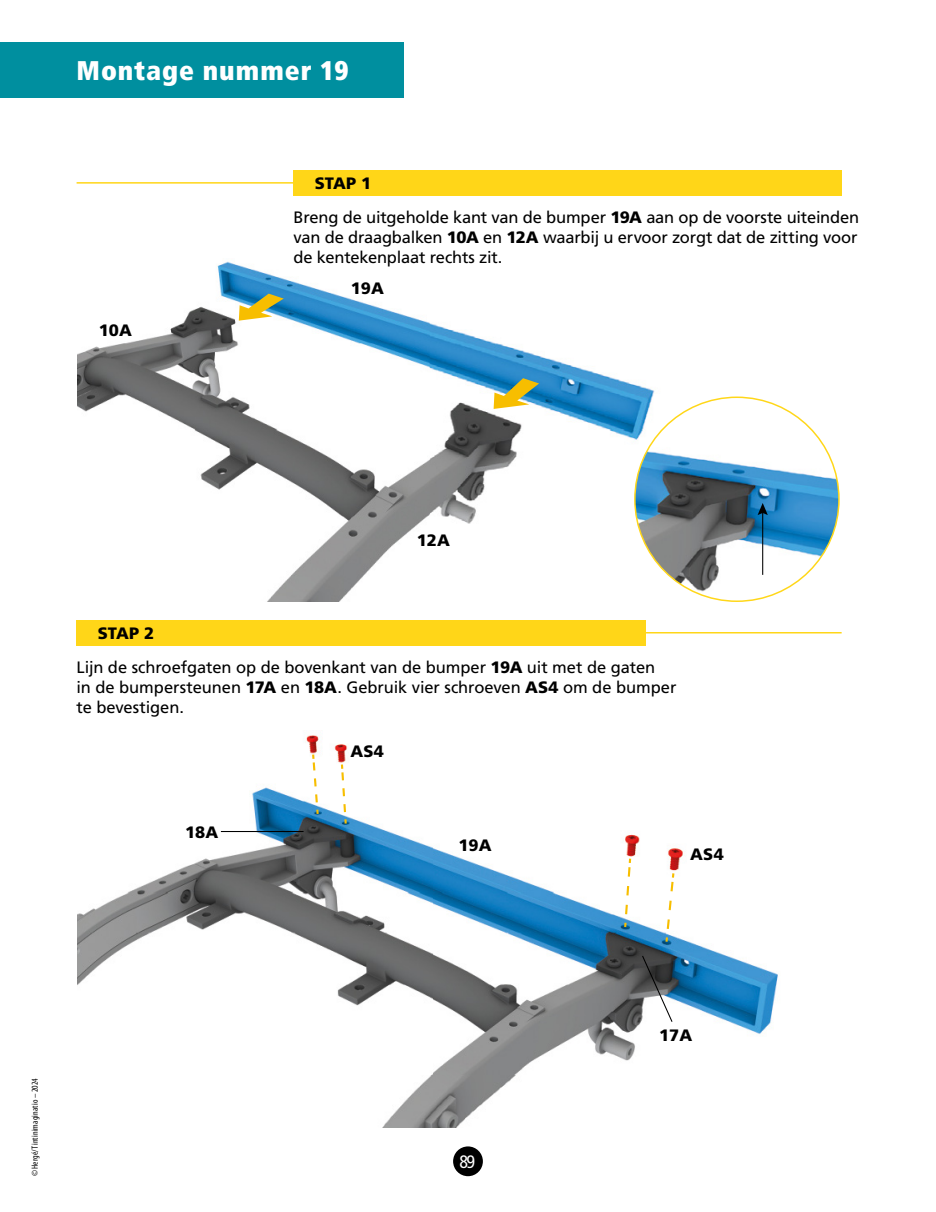
<style>
.page{position:relative;width:936px;height:1212px;background:#fff}
.page>*{position:absolute;margin:0;border:0;box-sizing:border-box;transform-origin:0 0}
.t1{font:900 condensed 27px "Frutiger LT Std";letter-spacing:.035em;color:#fff}
.t2{font:condensed 18px "Frutiger LT Std";color:#fff}
.t3{font:16.5px/19.8px "Frutiger LT Std";letter-spacing:-.005em;color:#000;text-align:justify}
.t4{font:900 16.5px "Frutiger LT Std";color:#000}
.t5{font:condensed 9px "Myriad Pro";letter-spacing:.02em;color:#000}
.s1{font-weight:900}
</style>
<div class="page">
<img style="left:77px;top:735px;width:701px;height:392px">
<svg style="left:673px;top:873px;width:1px;height:58px"></svg>
<svg style="left:340px;top:764px;width:7px;height:59px"></svg>
<svg style="left:311px;top:754px;width:8px;height:60px"></svg>
<svg style="left:220px;top:830px;width:453px;height:193px"></svg>
<img style="left:77px;top:261px;width:578px;height:340px">
<img style="left:635px;top:397px;width:203px;height:204px">
<svg style="left:239px;top:294px;width:45px;height:27px"></svg>
<svg style="left:493px;top:378px;width:46px;height:31px"></svg>
<hr style="left:762px;top:511px;width:1px;height:64px;background:#000">
<svg style="left:757px;top:503px;width:10px;height:12px"></svg>
<hr style="left:77px;top:182px;width:583px;height:2px;background:#ffd618">
<div style="left:293px;top:170px;width:549px;height:26px;background:#ffd618"></div>
<hr style="left:221px;top:632px;width:620px;height:1px;background:#ffd618">
<div style="left:77px;top:620px;width:568px;height:25px;background:#ffd618"></div>
<div style="left:453px;top:1146px;width:30px;height:30px;background:#000;border-radius:50%"></div>
<div style="left:0;top:43px;width:404px;height:55px;background:#008f9f"></div>
<h1 class="t1" style="left:77px;top:54px;width:273px">Montage nummer 19</h1>
<p class="t4" style="left:315px;top:173px;width:58px">STAP 1</p>
<p class="t3" style="left:293px;top:208px;width:567px">Breng de uitgeholde kant van de bumper <span class="s1">19A</span> aan op de voorste uiteinden van de draagbalken <span class="s1">10A</span> en <span class="s1">12A</span> waarbij u ervoor zorgt dat de zitting voor de kentekenplaat rechts zit.</p>
<p class="t4" style="left:99px;top:320px;width:35px">10A</p>
<p class="t4" style="left:351px;top:278px;width:35px">19A</p>
<p class="t4" style="left:417px;top:530px;width:35px">12A</p>
<p class="t4" style="left:98px;top:623px;width:58px">STAP 2</p>
<p class="t3" style="left:77px;top:657px;width:601px;text-align:left">Lijn de schroefgaten op de bovenkant van de bumper <span class="s1">19A</span> uit met de gaten<br>in de bumpersteunen <span class="s1">17A</span> en <span class="s1">18A</span>. Gebruik vier schroeven <span class="s1">AS4</span> om de bumper te bevestigen.</p>
<p class="t4" style="left:350px;top:741px;width:35px">AS4</p>
<p class="t4" style="left:185px;top:822px;width:35px">18A</p>
<p class="t4" style="left:458px;top:835px;width:35px">19A</p>
<p class="t4" style="left:690px;top:844px;width:35px">AS4</p>
<p class="t5" style="left:30px;top:1176px;width:99px;rotate:-90deg">©Hergé/Tintinimaginatio – 2024</p>
<p class="t2" style="left:459px;top:1151px;width:17px">89</p>
<p class="t4" style="left:659px;top:1025px;width:35px">17A</p>
</div>
